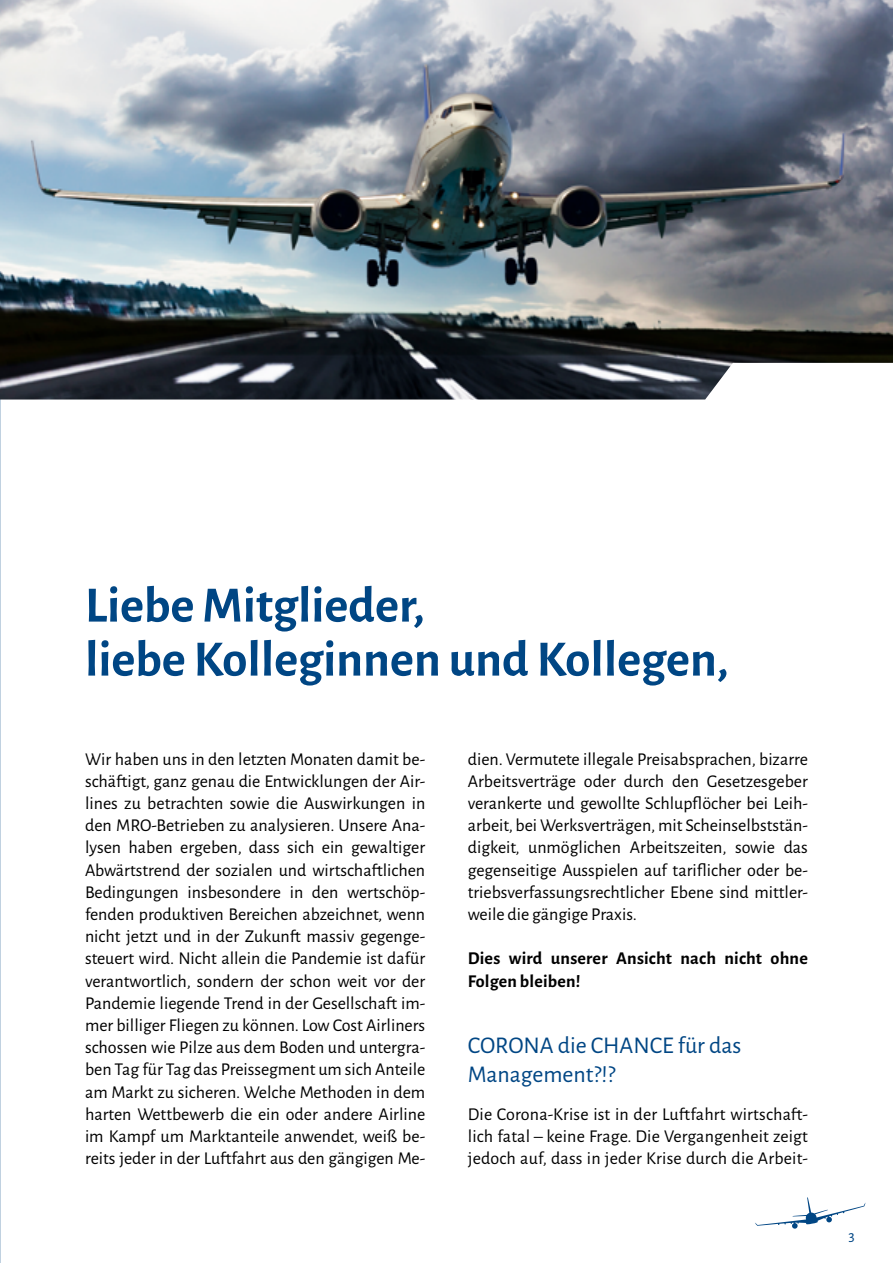
<style>
.page{position:relative;width:893px;height:1263px;background:#fff}
.page>*{position:absolute;margin:0;border:0;box-sizing:border-box;transform-origin:0 0}
.TGL-Logbook_Headline{font:700 51px/54px "Alegreya Sans";color:#004684}
.TGL-Logbook_Subheadl{font:24px/28.5px "Alegreya Sans";color:#004684}
.TGL-Logbook_Fließtex{font:18px/22.2px "Alegreya Sans";color:#000;text-align:justify}
.TGL-Logbook_Fließtex-2{font:700 18px/22.2px "Alegreya Sans";letter-spacing:.01em;color:#000}
.t1{font:15px "Alegreya Sans";color:#004684}
</style>
<div class="page">
<svg style="left:755px;top:1197px;width:111px;height:32px"></svg>
<img style="left:0;top:0;width:893px;height:399px">
<p class="TGL-Logbook_Headline" style="left:85px;top:575px;width:645px">Liebe Mitglieder,<br>liebe Kolleginnen und Kollegen,</p>
<p class="TGL-Logbook_Fließtex" style="left:85px;top:747px;width:342px">Wir haben uns in den letzten Monaten damit be&shy;schäftigt, ganz genau die Entwicklungen der Air&shy;lines zu betrachten sowie die Auswirkungen in den MRO-Betrieben zu analysieren. Unsere Ana&shy;lysen haben ergeben, dass sich ein gewaltiger Abwärtstrend der sozialen und wirtschaftlichen Bedingungen insbesondere in den wertschöp&shy;fenden produktiven Bereichen abzeichnet, wenn nicht jetzt und in der Zukunft massiv gegenge&shy;steuert wird. Nicht allein die Pandemie ist dafür verantwortlich, sondern der schon weit vor der Pandemie liegende Trend in der Gesellschaft im&shy;mer billiger Fliegen zu können. Low Cost Airliners schossen wie Pilze aus dem Boden und untergra&shy;ben Tag für Tag das Preissegment um sich Anteile am Markt zu sicheren. Welche Methoden in dem harten Wettbewerb die ein oder andere Airline im Kampf um Marktanteile anwendet, weiß be&shy;reits jeder in der Luftfahrt aus den gängigen Me-</p>
<p class="TGL-Logbook_Fließtex" style="left:468px;top:747px;width:342px">dien. Vermutete illegale Preisabsprachen, bizarre Arbeitsverträge oder durch den Gesetzesgeber verankerte und gewollte Schlupflöcher bei Leih&shy;arbeit, bei Werksverträgen, mit Scheinselbststän&shy;digkeit, unmöglichen Arbeitszeiten, sowie das gegenseitige Ausspielen auf tariflicher oder be&shy;triebsverfassungsrechtlicher Ebene sind mittler&shy;weile die gängige Praxis.</p>
<p class="TGL-Logbook_Fließtex-2" style="left:468px;top:946px;width:342px">Dies wird unserer Ansicht nach nicht ohne<br>Folgen bleiben!</p>
<p class="TGL-Logbook_Subheadl" style="left:468px;top:1030px;width:275px">CORONA die CHANCE für das<br>Management?!?</p>
<p class="TGL-Logbook_Fließtex" style="left:468px;top:1102px;width:342px">Die Corona-Krise ist in der Luftfahrt wirtschaft&shy;lich fatal – keine Frage. Die Vergangenheit zeigt jedoch auf, dass in jeder Krise durch die Arbeit-</p>
<p class="t1" style="left:848px;top:1227px;width:8px">3</p>
</div>
